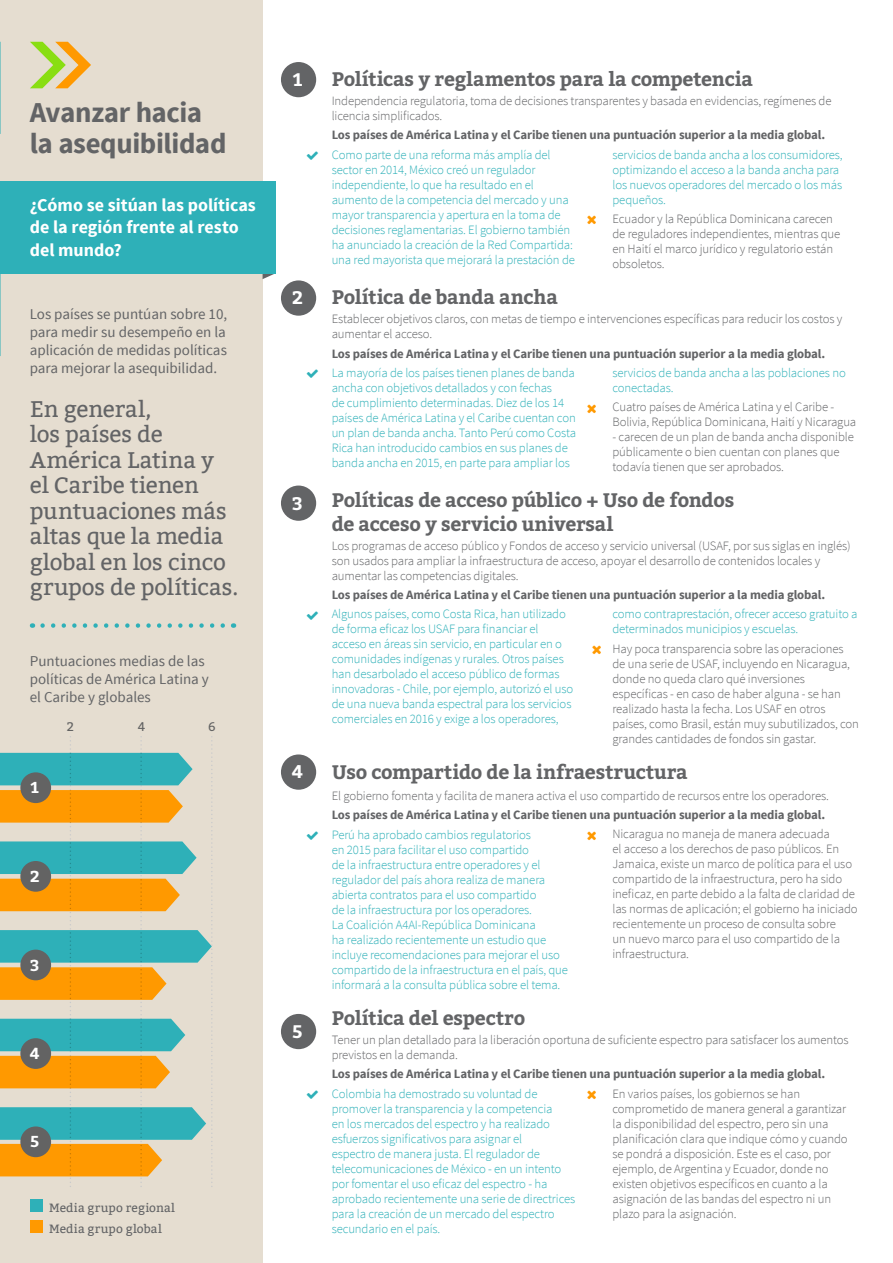
<style>
.page{position:relative;width:893px;height:1263px;background:#fff}
.page>*{position:absolute;margin:0;border:0;box-sizing:border-box;transform-origin:0 0}
.t1{font:700 28.8px/31px "Source Sans Pro";letter-spacing:-.015em;color:#636466}
.t2{font:22.5px/25.5px "Bitter";color:#636466}
.t3{font:700 19.5px/23.4px "Bitter";letter-spacing:-.015em;color:#636466}
.t4{font:700 18.15px "Bitter";color:#fff}
.t5{font:700 18px/22.5px "Source Sans Pro";color:#fff}
.t6{font:700 15.75px "Bitter";color:#fff}
.t7{font:15px/18px "Source Sans Pro";color:#636466;text-align:justify}
.t8{font:300 12.75px/15px "Source Sans Pro";letter-spacing:-.01em;color:#2eb0b8}
.t9{font:300 12.75px/15px "Source Sans Pro";letter-spacing:-.01em;color:#636466}
.t10{font:700 12.75px "Source Sans Pro";letter-spacing:-.01em;color:#636466}
.t11{font:12.45px "Bitter";color:#636363}
.t12{font:12px/21.6px "Bitter";letter-spacing:.015em;color:#636466}
</style>
<div class="page">
<div style="left:0;top:0;width:263px;height:1263px;background:#e5ddd0"></div>
<svg style="left:43px;top:623px;width:191px;height:5px"></svg>
<svg style="left:0;top:736px;width:212px;height:451px"></svg>
<div style="left:30px;top:1199px;width:13px;height:12px;background:#2eb0b8"></div>
<div style="left:30px;top:1220px;width:13px;height:13px;background:#f90"></div>
<svg style="left:263px;top:273px;width:12px;height:6px"></svg>
<div style="left:0;top:181px;width:275px;height:92px;background:#2eb0b8"></div>
<div style="left:281px;top:62px;width:35px;height:35px;background:#636466;border-radius:50%"></div>
<div style="left:281px;top:280px;width:35px;height:36px;background:#636466;border-radius:50%"></div>
<div style="left:281px;top:485px;width:35px;height:36px;background:#636466;border-radius:50%"></div>
<div style="left:281px;top:754px;width:35px;height:36px;background:#636466;border-radius:50%"></div>
<div style="left:281px;top:1014px;width:35px;height:35px;background:#636466;border-radius:50%"></div>
<svg style="left:30px;top:42px;width:61px;height:46px"></svg>
<h1 class="t1" style="left:30px;top:98px;width:198px">Avanzar hacia la asequibilidad</h1>
<h3 class="t5" style="left:30px;top:194px;width:228px">¿Cómo se sitúan las políticas de la región frente al resto del mundo?</h3>
<p class="t7" style="left:30px;top:305px;width:199px">Los países se puntúan sobre 10, para medir su desempeño en la aplicación de medidas políticas para mejorar la asequibilidad.</p>
<h2 class="t2" style="left:30px;top:398px;width:210px">En general,<br>los países de<br>América Latina y el Caribe tienen puntuaciones más altas que la media global en los cinco grupos de políticas.</h2>
<p class="t7" style="left:30px;top:653px;width:181px;text-align:left">Puntuaciones medias de las políticas de América Latina y el Caribe y globales</p>
<p class="t6" style="left:31px;top:781px;width:10px">1</p>
<p class="t11" style="left:67px;top:720px;width:9px">2</p>
<p class="t11" style="left:138px;top:720px;width:9px">4</p>
<p class="t11" style="left:208px;top:720px;width:9px">6</p>
<p class="t6" style="left:30px;top:870px;width:11px">2</p>
<p class="t6" style="left:30px;top:958px;width:11px">3</p>
<p class="t6" style="left:30px;top:1047px;width:11px">4</p>
<p class="t6" style="left:30px;top:1135px;width:10px">5</p>
<p class="t12" style="left:49px;top:1197px;width:127px">Media grupo regional<br>Media grupo global</p>
<h3 class="t4" style="left:293px;top:71px;width:11px">1</h3>
<h3 class="t4" style="left:292px;top:289px;width:12px">2</h3>
<h3 class="t4" style="left:292px;top:494px;width:12px">3</h3>
<h3 class="t4" style="left:292px;top:763px;width:13px">4</h3>
<h3 class="t4" style="left:293px;top:1022px;width:12px">5</h3>
<h3 class="t3" style="left:332px;top:68px;width:423px">Políticas y reglamentos para la competencia</h3>
<p class="t9" style="left:332px;top:93px;width:501px">Independencia regulatoria, toma de decisiones transparentes y basada en evidencias, regímenes de licencia simplificados.</p>
<p class="t10" style="left:332px;top:129px;width:495px">Los países de América Latina y el Caribe tienen una puntuación superior a la media global.</p>
<p class="t8" style="left:332px;top:147px;width:245px">Como parte de una reforma más amplía del sector en 2014, México creó un regulador independiente, lo que ha resultado en el aumento de la competencia del mercado y una mayor transparencia y apertura en la toma de decisiones reglamentarias. El gobierno también ha anunciado la creación de la Red Compartida: una red mayorista que mejorará la prestación de</p>
<p class="t8" style="left:612px;top:147px;width:232px">servicios de banda ancha a los consumidores, optimizando el acceso a la banda ancha para los nuevos operadores del mercado o los más pequeños.</p>
<p class="t9" style="left:612px;top:211px;width:229px">Ecuador y la República Dominicana carecen de reguladores independientes, mientras que en Haití el marco jurídico y regulatorio están obsoletos.</p>
<h3 class="t3" style="left:332px;top:287px;width:228px">Política de banda ancha</h3>
<p class="t9" style="left:332px;top:312px;width:512px">Establecer objetivos claros, con metas de tiempo e intervenciones específicas para reducir los costos y aumentar el acceso.</p>
<p class="t10" style="left:332px;top:347px;width:495px">Los países de América Latina y el Caribe tienen una puntuación superior a la media global.</p>
<p class="t8" style="left:332px;top:365px;width:246px">La mayoría de los países tienen planes de banda ancha con objetivos detallados y con fechas<br>de cumplimiento determinadas. Diez de los 14 países de América Latina y el Caribe cuentan con un plan de banda ancha. Tanto Perú como Costa Rica han introducido cambios en sus planes de banda ancha en 2015, en parte para ampliar los</p>
<p class="t8" style="left:612px;top:365px;width:235px">servicios de banda ancha a las poblaciones no conectadas.</p>
<p class="t9" style="left:612px;top:399px;width:245px">Cuatro países de América Latina y el Caribe -<br>Bolivia, República Dominicana, Haití y Nicaragua</p>
<p class="t9" style="left:612px;top:429px;width:243px">- carecen de un plan de banda ancha disponible públicamente o bien cuentan con planes que todavía tienen que ser aprobados.</p>
<h3 class="t3" style="left:332px;top:490px;width:404px">Políticas de acceso público + Uso de fondos de acceso y servicio universal</h3>
<p class="t9" style="left:332px;top:538px;width:521px">Los programas de acceso público y Fondos de acceso y servicio universal (USAF, por sus siglas en inglés) son usados para ampliar la infraestructura de acceso, apoyar el desarrollo de contenidos locales y aumentar las competencias digitales.</p>
<p class="t10" style="left:332px;top:589px;width:495px">Los países de América Latina y el Caribe tienen una puntuación superior a la media global.</p>
<p class="t8" style="left:332px;top:607px;width:243px">Algunos países, como Costa Rica, han utilizado de forma eficaz los USAF para financiar el acceso en áreas sin servicio, en particular en o comunidades indígenas y rurales. Otros países han desarbolado el acceso público de formas innovadoras - Chile, por ejemplo, autorizó el uso de una nueva banda espectral para los servicios comerciales en 2016 y exige a los operadores,</p>
<p class="t8" style="left:612px;top:607px;width:247px">como contraprestación, ofrecer acceso gratuito a determinados municipios y escuelas.</p>
<p class="t9" style="left:612px;top:641px;width:248px">Hay poca transparencia sobre las operaciones de una serie de USAF, incluyendo en Nicaragua, donde no queda claro qué inversiones específicas - en caso de haber alguna - se han realizado hasta la fecha. Los USAF en otros países, como Brasil, están muy subutilizados, con grandes cantidades de fondos sin gastar.</p>
<h3 class="t3" style="left:332px;top:761px;width:358px">Uso compartido de la infraestructura</h3>
<p class="t9" style="left:332px;top:788px;width:499px">El gobierno fomenta y facilita de manera activa el uso compartido de recursos entre los operadores.</p>
<p class="t10" style="left:332px;top:809px;width:495px">Los países de América Latina y el Caribe tienen una puntuación superior a la media global.</p>
<p class="t8" style="left:332px;top:827px;width:238px">Perú ha aprobado cambios regulatorios<br>en 2015 para facilitar el uso compartido<br>de la infraestructura entre operadores y el regulador del país ahora realiza de manera abierta contratos para el uso compartido<br>de la infraestructura por los operadores.<br>La Coalición A4AI-República Dominicana<br>ha realizado recientemente un estudio que incluye recomendaciones para mejorar el uso compartido de la infraestructura en el país, que informará a la consulta pública sobre el tema.</p>
<p class="t9" style="left:612px;top:827px;width:247px">Nicaragua no maneja de manera adecuada<br>el acceso a los derechos de paso públicos. En Jamaica, existe un marco de política para el uso compartido de la infraestructura, pero ha sido ineficaz, en parte debido a la falta de claridad de las normas de aplicación; el gobierno ha iniciado recientemente un proceso de consulta sobre<br>un nuevo marco para el uso compartido de la infraestructura.</p>
<h3 class="t3" style="left:332px;top:1007px;width:195px">Política del espectro</h3>
<p class="t9" style="left:332px;top:1032px;width:519px">Tener un plan detallado para la liberación oportuna de suficiente espectro para satisfacer los aumentos previstos en la demanda.</p>
<p class="t10" style="left:332px;top:1068px;width:495px">Los países de América Latina y el Caribe tienen una puntuación superior a la media global.</p>
<p class="t8" style="left:332px;top:1086px;width:245px">Colombia ha demostrado su voluntad de promover la transparencia y la competencia<br>en los mercados del espectro y ha realizado esfuerzos significativos para asignar el<br>espectro de manera justa. El regulador de telecomunicaciones de México - en un intento por fomentar el uso eficaz del espectro - ha aprobado recientemente una serie de directrices para la creación de un mercado del espectro secundario en el país.</p>
<p class="t9" style="left:612px;top:1086px;width:237px">En varios países, los gobiernos se han comprometido de manera general a garantizar la disponibilidad del espectro, pero sin una planificación clara que indique cómo y cuando se pondrá a disposición. Este es el caso, por ejemplo, de Argentina y Ecuador, donde no existen objetivos específicos en cuanto a la asignación de las bandas del espectro ni un plazo para la asignación.</p>
</div>
